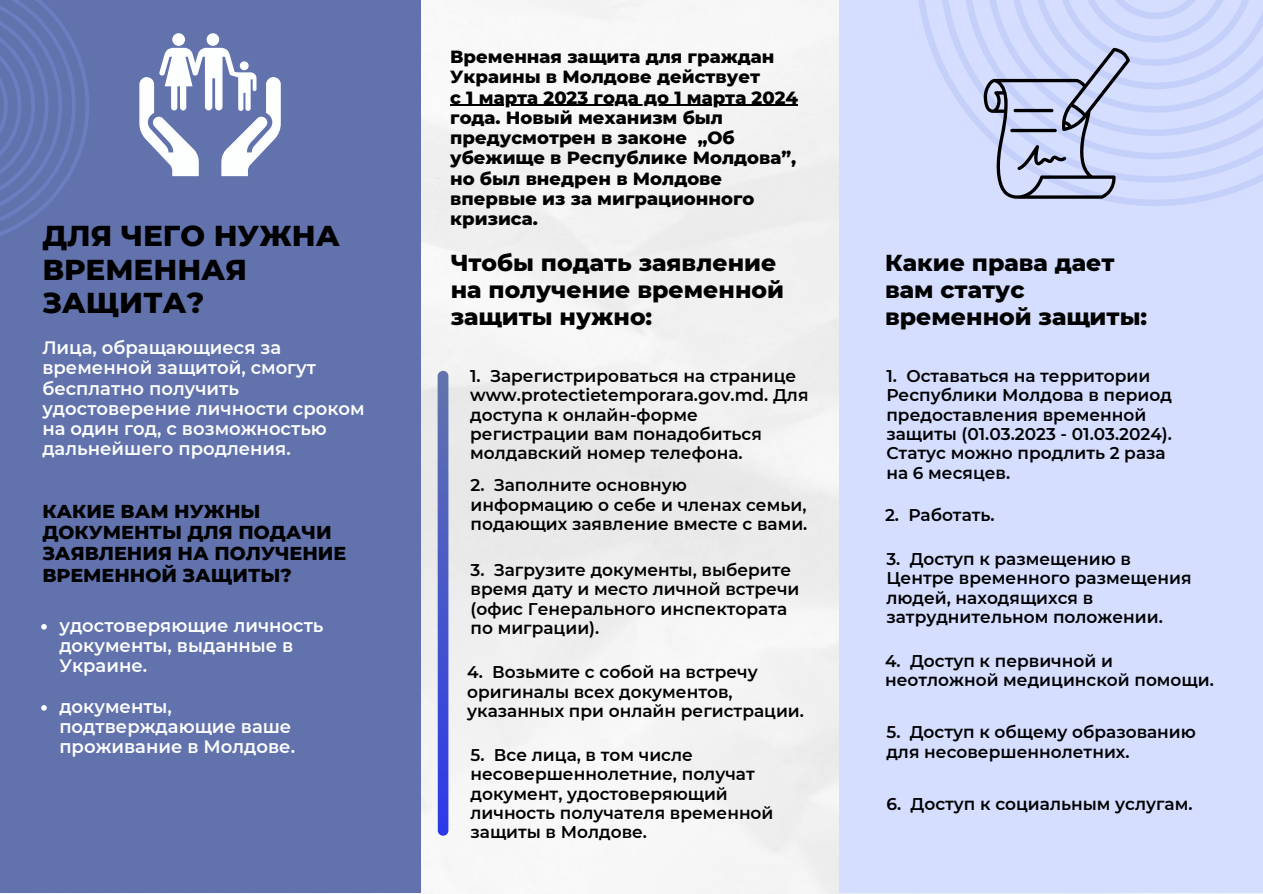
<style>
.page{position:relative;width:1263px;height:894px;background:#fff}
.page>*{position:absolute;margin:0;border:0;box-sizing:border-box;transform-origin:0 0}
.t1{font:800 29.4px/33.8px "Montserrat";color:#000}
.t2{font:800 23.55px/27px "Montserrat";color:#000}
.t3{font:800 19.05px/21.3px "Montserrat";color:#000}
.t4{font:600 18px/20.2px "Montserrat";color:#fdfefe}
.t5{font:800 18px/20.2px "Montserrat";color:#000}
.t6{font:600 16.95px/19.4px "Montserrat";color:#000}
</style>
<div class="page">
<img style="left:0;top:0;width:1263px;height:893px">
<div style="left:0;top:0;width:421px;height:892px;background:#6172ad"></div>
<svg style="left:0;top:0;width:89px;height:236px"></svg>
<div style="left:839px;top:0;width:424px;height:892px;background:#d5deff"></div>
<svg style="left:918px;top:0;width:345px;height:206px"></svg>
<div style="left:207px;top:33px;width:12px;height:13px;background:#fdfefe;border-radius:50%"></div>
<div style="left:172px;top:33px;width:13px;height:13px;background:#fdfefe;border-radius:50%"></div>
<svg style="left:139px;top:48px;width:142px;height:128px"></svg>
<svg style="left:984px;top:48px;width:146px;height:151px"></svg>
<svg style="left:41px;top:624px;width:6px;height:5px"></svg>
<svg style="left:41px;top:705px;width:6px;height:5px"></svg>
<hr style="left:450px;top:105px;width:348px;height:1px;background:#000">
<svg style="left:438px;top:371px;width:10px;height:464px;background:#4756ca"></svg>
<p class="t5" style="left:450px;top:46px;width:326px">Временная защита для граждан<br>Украины в Молдове действует</p>
<p class="t5" style="left:450px;top:87px;width:349px">с 1 марта 2023 года до 1 марта 2024 года. Новый механизм был предусмотрен в законе „Об убежище в Республике Молдова”, но был внедрен в Молдове впервые из за миграционного кризиса.</p>
<p class="t2" style="left:451px;top:249px;width:327px">Чтобы подать заявление</p>
<p class="t2" style="left:451px;top:276px;width:335px">на получение временной защиты нужно:</p>
<p class="t6" style="left:470px;top:366px;width:340px">1. Зарегистрироваться на странице www.protectietemporara.gov.md. Для доступа к онлайн-форме регистрации вам понадобиться молдавский номер телефона.</p>
<p class="t6" style="left:470px;top:475px;width:338px">2. Заполните основную информацию о себе и членах семьи, подающих заявление вместе с вами.</p>
<p class="t6" style="left:470px;top:560px;width:330px">3. Загрузите документы, выберите время дату и место личной встречи (офис Генерального инспектората по миграции).</p>
<p class="t6" style="left:467px;top:662px;width:338px">4. Возьмите с собой на встречу оригиналы всех документов, указанных при онлайн регистрации.</p>
<p class="t6" style="left:470px;top:745px;width:304px">5. Все лица, в том числе несовершеннолетние, получат документ, удостоверяющий личность получателя временной защиты в Молдове.</p>
<p class="t1" style="left:42px;top:218px;width:299px">ДЛЯ ЧЕГО НУЖНА<br>ВРЕМЕННАЯ<br>ЗАЩИТА?</p>
<p class="t4" style="left:42px;top:337px;width:324px">Лица, обращающиеся за временной защитой, смогут бесплатно получить удостоверение личности сроком на один год, с возможностью дальнейшего продления.</p>
<p class="t2" style="left:885px;top:249px;width:231px">Какие права дает</p>
<p class="t2" style="left:885px;top:276px;width:141px">вам статус</p>
<p class="t2" style="left:885px;top:303px;width:264px">временной защиты:</p>
<p class="t6" style="left:886px;top:366px;width:287px">1. Оставаться на территории<br>Республики Молдова в период предоставления временной защиты (01.03.2023 - 01.03.2024).<br>Статус можно продлить 2 раза</p>
<p class="t6" style="left:886px;top:463px;width:125px">на 6 месяцев.</p>
<p class="t3" style="left:42px;top:500px;width:306px">КАКИЕ ВАМ НУЖНЫ<br>ДОКУМЕНТЫ ДЛЯ ПОДАЧИ<br>ЗАЯВЛЕНИЯ НА ПОЛУЧЕНИЕ<br>ВРЕМЕННОЙ ЗАЩИТЫ?</p>
<p class="t6" style="left:885px;top:505px;width:111px">2. Работать.</p>
<p class="t6" style="left:886px;top:549px;width:307px">3. Доступ к размещению в<br>Центре временного размещения людей, находящихся в затруднительном положении.</p>
<p class="t6" style="left:885px;top:651px;width:330px">4. Доступ к первичной и неотложной медицинской помощи.</p>
<p class="t4" style="left:59px;top:615px;width:266px">удостоверяющие личность документы, выданные в<br>Украине.</p>
<p class="t4" style="left:59px;top:696px;width:237px">документы, подтверждающие ваше проживание в Молдове.</p>
<p class="t6" style="left:886px;top:722px;width:311px">5. Доступ к общему образованию для несовершеннолетних.</p>
<p class="t6" style="left:886px;top:794px;width:308px">6. Доступ к социальным услугам.</p>
</div>
